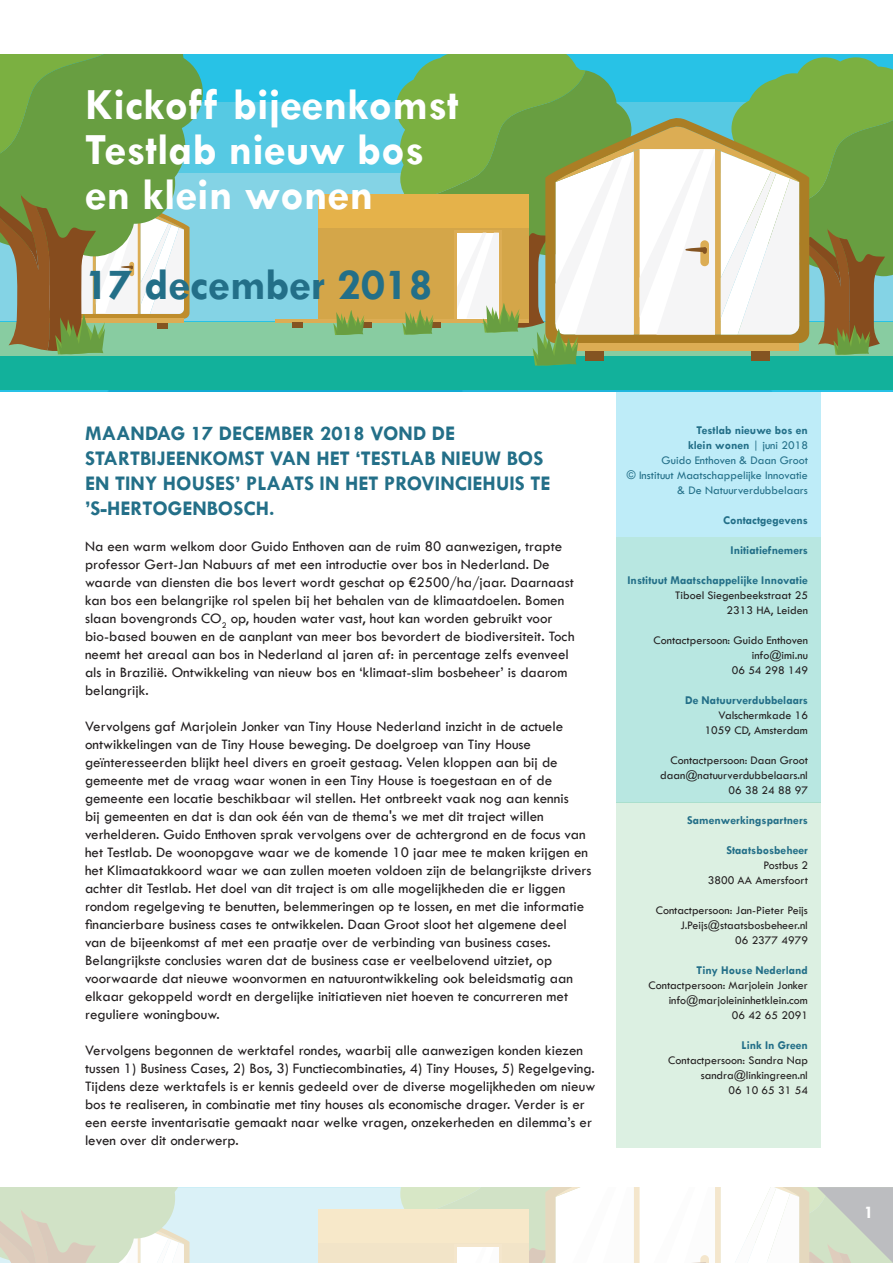
<style>
.page{position:relative;width:893px;height:1263px;background:#fff}
.page>*{position:absolute;margin:0;border:0;box-sizing:border-box;transform-origin:0 0}
.t1{font:700 45px "Tw Cen";color:#fff}
.t2{font:700 45px "Tw Cen";color:#236f88}
.t3{font:700 21px/25.2px "Tw Cen";color:#236f88}
.t4{font:700 18px "Tw Cen";color:#fff}
.t5{font:15px/18px "Tw Cen";color:#231f20}
.t6{font:12px "Tw Cen";color:#231f20}
.t7{font:700 12px "Tw Cen";color:#236f88}
.t8{font:12px "Tw Cen";color:#236f88}
.s1{font-weight:400}
</style>
<div class="page">
<div style="left:0;top:1187px;width:893px;height:76px;background:#daf1f7"></div>
<hr style="left:0;top:1187px;width:893px;height:1px;background:#56c9e3">
<div style="left:319px;top:1209px;width:210px;height:54px;background:#f2e4c8"></div>
<div style="left:319px;top:1209px;width:210px;height:33px;background:#f7e8c9"></div>
<svg style="left:0;top:1187px;width:203px;height:76px;background:#d8e2cf"></svg>
<div style="left:0;top:55px;width:893px;height:267px;background:#28c2e6"></div>
<div style="left:0;top:356px;width:893px;height:34px;background:#12b19b"></div>
<div style="left:0;top:322px;width:893px;height:34px;background:#88cca1"></div>
<div style="left:0;top:136px;width:893px;height:184px;background:#84d3e5"></div>
<div style="left:0;top:102px;width:893px;height:71px;background:#56c9e3"></div>
<div style="left:319px;top:194px;width:210px;height:125px;background:#d4a649"></div>
<hr style="left:276px;top:319px;width:253px;height:3px;background:#dcad54">
<div style="left:292px;top:322px;width:11px;height:6px;background:#845421"></div>
<div style="left:361px;top:322px;width:10px;height:6px;background:#845421"></div>
<div style="left:319px;top:194px;width:210px;height:34px;background:#e5b24a"></div>
<svg style="left:333px;top:310px;width:31px;height:25px"></svg>
<svg style="left:0;top:55px;width:203px;height:300px"></svg>
<svg style="left:396px;top:55px;width:497px;height:311px"></svg>
<div style="left:617px;top:537px;width:204px;height:266px;background:#b8e7e1"></div>
<div style="left:617px;top:803px;width:204px;height:345px;background:#dcf0e2"></div>
<div style="left:617px;top:392px;width:204px;height:145px;background:#beecf8"></div>
<svg style="left:396px;top:1187px;width:497px;height:76px"></svg>
<p class="t1" style="left:85px;top:77px;width:375px">Kickoff bijeenkomst</p>
<p class="t1" style="left:85px;top:122px;width:341px">Testlab nieuw bos</p>
<p class="t1" style="left:85px;top:167px;width:290px">en klein wonen</p>
<p class="t2" style="left:85px;top:257px;width:349px">17 december 2018</p>
<p class="t3" style="left:85px;top:420px;width:467px">MAANDAG 17 DECEMBER 2018 VOND DE STARTBIJEENKOMST VAN HET ‘TESTLAB NIEUW BOS EN TINY HOUSES’ PLAATS IN HET PROVINCIEHUIS TE ’S-HERTOGENBOSCH.</p>
<p class="t5" style="left:85px;top:537px;width:491px">Na een warm welkom door Guido Enthoven aan de ruim 80 aanwezigen, trapte professor Gert-Jan Nabuurs af met een introductie over bos in Nederland. De waarde van diensten die bos levert wordt geschat op €2500/ha/jaar. Daarnaast kan bos een belangrijke rol spelen bij het behalen van de klimaatdoelen. Bomen slaan bovengronds CO<sub>2</sub> op, houden water vast, hout kan worden gebruikt voor bio-based bouwen en de aanplant van meer bos bevordert de biodiversiteit. Toch neemt het areaal aan bos in Nederland al jaren af: in percentage zelfs evenveel als in Brazilië. Ontwikkeling van nieuw bos en ‘klimaat-slim bosbeheer’ is daarom belangrijk.</p>
<p class="t5" style="left:85px;top:717px;width:508px">Vervolgens gaf Marjolein Jonker van Tiny House Nederland inzicht in de actuele ontwikkelingen van de Tiny House beweging. De doelgroep van Tiny House geïnteresseerden blijkt heel divers en groeit gestaag. Velen kloppen aan bij de gemeente met de vraag waar wonen in een Tiny House is toegestaan en of de gemeente een locatie beschikbaar wil stellen. Het ontbreekt vaak nog aan kennis<br>bij gemeenten en dat is dan ook één van de thema's we met dit traject willen verhelderen. Guido Enthoven sprak vervolgens over de achtergrond en de focus van het Testlab. De woonopgave waar we de komende 10 jaar mee te maken krijgen en het Klimaatakkoord waar we aan zullen moeten voldoen zijn de belangrijkste drivers achter dit Testlab. Het doel van dit traject is om alle mogelijkheden die er liggen rondom regelgeving te benutten, belemmeringen op te lossen, en met die informatie financierbare business cases te ontwikkelen. Daan Groot sloot het algemene deel van de bijeenkomst af met een praatje over de verbinding van business cases.<br>Belangrijkste conclusies waren dat de business case er veelbelovend uitziet, op voorwaarde dat nieuwe woonvormen en natuurontwikkeling ook beleidsmatig aan elkaar gekoppeld wordt en dergelijke initiatieven niet hoeven te concurreren met reguliere woningbouw.</p>
<p class="t5" style="left:85px;top:1041px;width:512px">Vervolgens begonnen de werktafel rondes, waarbij alle aanwezigen konden kiezen tussen 1) Business Cases, 2) Bos, 3) Functiecombinaties, 4) Tiny Houses, 5) Regelgeving.<br>Tijdens deze werktafels is er kennis gedeeld over de diverse mogelijkheden om nieuw bos te realiseren, in combinatie met tiny houses als economische drager. Verder is er een eerste inventarisatie gemaakt naar welke vragen, onzekerheden en dilemma’s er leven over dit onderwerp.</p>
<p class="t7" style="left:696px;top:422px;width:113px">Testlab nieuwe bos en</p>
<p class="t7" style="left:688px;top:437px;width:121px">klein wonen <span class="s1">| juni 2018</span></p>
<p class="t8" style="left:662px;top:452px;width:148px">Guido Enthoven &amp; Daan Groot</p>
<p class="t8" style="left:627px;top:467px;width:183px">© Instituut Maatschappelijke Innovatie</p>
<p class="t8" style="left:677px;top:482px;width:132px">&amp; De Natuurverdubbelaars</p>
<p class="t7" style="left:723px;top:512px;width:86px">Contactgegevens</p>
<p class="t7" style="left:730px;top:542px;width:79px">Initiatiefnemers</p>
<p class="t7" style="left:627px;top:572px;width:182px">Instituut Maatschappelijke Innovatie</p>
<p class="t6" style="left:675px;top:587px;width:134px">Tiboel Siegenbeekstraat 25</p>
<p class="t6" style="left:727px;top:602px;width:83px">2313 HA, Leiden</p>
<p class="t6" style="left:653px;top:632px;width:156px">Contactpersoon: Guido Enthoven</p>
<p class="t6" style="left:752px;top:647px;width:58px">info@imi.nu</p>
<p class="t6" style="left:732px;top:662px;width:78px">06 54 298 149</p>
<p class="t7" style="left:685px;top:692px;width:124px">De Natuurverdubbelaars</p>
<p class="t6" style="left:719px;top:707px;width:91px">Valschermkade 16</p>
<p class="t6" style="left:705px;top:722px;width:105px">1059 CD, Amsterdam</p>
<p class="t6" style="left:671px;top:752px;width:139px">Contactpersoon: Daan Groot</p>
<p class="t6" style="left:660px;top:767px;width:149px">daan@natuurverdubbelaars.nl</p>
<p class="t6" style="left:728px;top:782px;width:81px">06 38 24 88 97</p>
<p class="t7" style="left:687px;top:812px;width:122px">Samenwerkingspartners</p>
<p class="t7" style="left:726px;top:842px;width:83px">Staatsbosbeheer</p>
<p class="t6" style="left:763px;top:857px;width:46px">Postbus 2</p>
<p class="t6" style="left:708px;top:872px;width:102px">3800 AA Amersfoort</p>
<p class="t6" style="left:656px;top:902px;width:154px">Contactpersoon: Jan-Pieter Peijs</p>
<p class="t6" style="left:681px;top:917px;width:129px">J.Peijs@staatsbosbeheer.nl</p>
<p class="t6" style="left:735px;top:932px;width:74px">06 2377 4979</p>
<p class="t7" style="left:697px;top:962px;width:113px">Tiny House Nederland</p>
<p class="t6" style="left:648px;top:977px;width:161px">Contactpersoon: Marjolein Jonker</p>
<p class="t6" style="left:669px;top:992px;width:141px">info@marjoleininhetklein.com</p>
<p class="t6" style="left:732px;top:1007px;width:78px">06 42 65 2091</p>
<p class="t7" style="left:742px;top:1037px;width:68px">Link In Green</p>
<p class="t6" style="left:668px;top:1052px;width:141px">Contactpersoon: Sandra Nap</p>
<p class="t6" style="left:701px;top:1067px;width:109px">sandra@linkingreen.nl</p>
<p class="t6" style="left:728px;top:1082px;width:81px">06 10 65 31 54</p>
<p class="t4" style="left:864px;top:1201px;width:11px">1</p>
</div>
